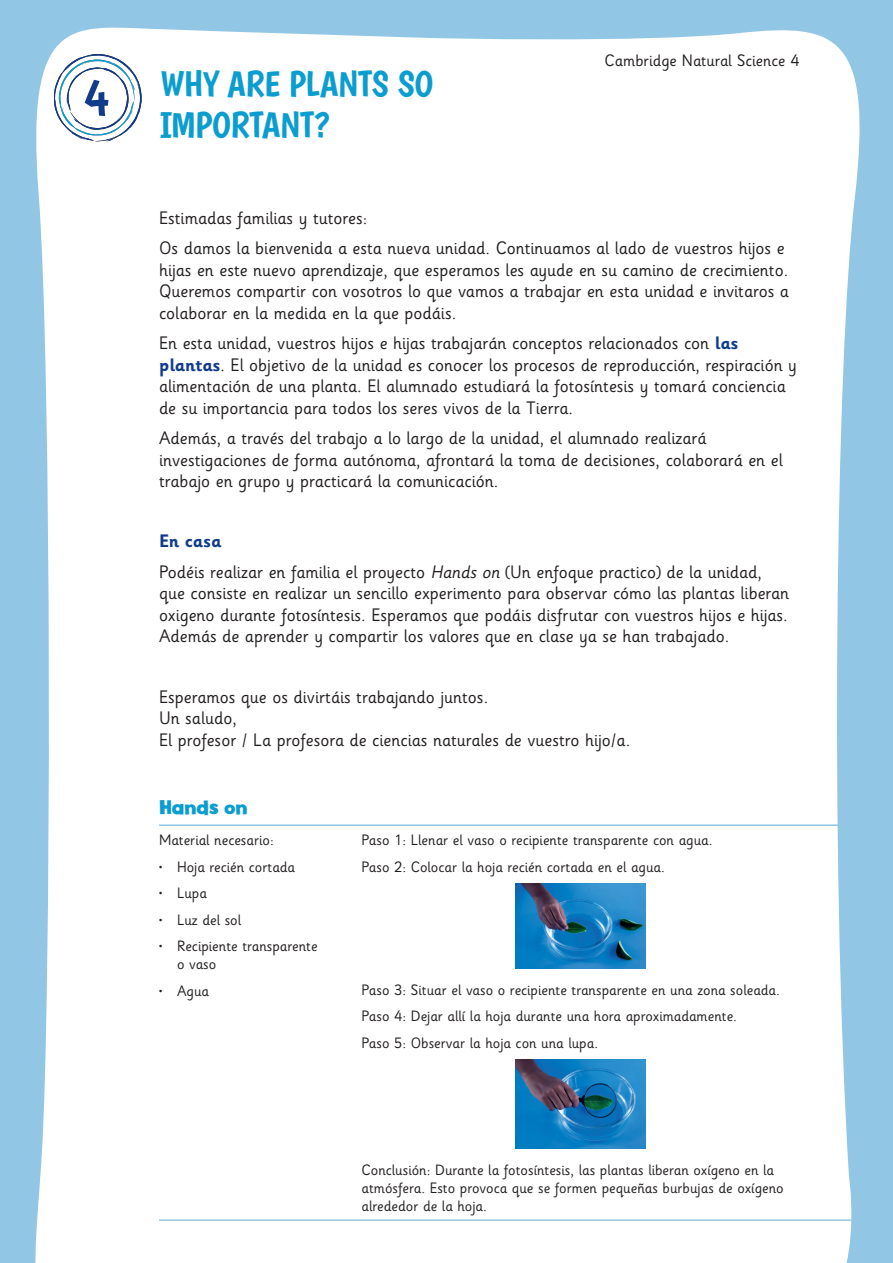
<style>
.page{position:relative;width:893px;height:1263px;background:#91c6e5}
.page>*{position:absolute;margin:0;border:0;box-sizing:border-box;transform-origin:0 0}
.t1{font:36px/41.4px "Boogaloo Regular infant CUP";letter-spacing:-.005em;color:#0c9dd0}
.t2{font:700 21px "Billy";color:#0c9dd0}
.t3{font:18px/21.6px "Sassoon Infant Std";color:#231f20}
.t4{font:16.5px "Sassoon Infant Std";color:#231f20}
.t5{font:15px/18px "Sassoon Infant Std";color:#231f20}
.s1{font-weight:700;color:#103c8b}
.s2{font-style:italic}
</style>
<div class="page">
<div style="left:35px;top:27px;width:825px;height:1236px;background:#fff"></div>
<hr style="left:159px;top:1219px;width:726px;height:2px;background:#91c6e5">
<img style="left:516px;top:883px;width:129px;height:85px">
<img style="left:516px;top:1059px;width:129px;height:90px">
<hr style="left:159px;top:824px;width:691px;height:2px;background:#91c6e5">
<svg style="left:54px;top:54px;width:88px;height:88px;background:#dce5ed"></svg>
<h1 class="t1" style="left:160px;top:63px;width:275px">WHY ARE PLANTS SO<br>IMPORTANT?</h1>
<p class="t4" style="left:605px;top:50px;width:196px">Cambridge Natural Science 4</p>
<p class="t3" style="left:159px;top:203px;width:627px;line-height:30.2px">Estimadas familias y tutores:<br>Os damos la bienvenida a esta nueva unidad. Continuamos al lado de vuestros hijos e</p>
<p class="t3" style="left:159px;top:259px;width:631px;text-align:justify">hijas en este nuevo aprendizaje, que esperamos les ayude en su camino de crecimiento.<br>Queremos compartir con vosotros lo que vamos a trabajar en esta unidad e invitaros a colaborar en la medida en la que podáis.</p>
<p class="t3" style="left:159px;top:332px;width:639px">En esta unidad, vuestros hijos e hijas trabajarán conceptos relacionados con <span class="s1">las plantas</span>. El objetivo de la unidad es conocer los procesos de reproducción, respiración y alimentación de una planta. El alumnado estudiará la fotosíntesis y tomará conciencia de su importancia para todos los seres vivos de la Tierra.</p>
<p class="t3" style="left:159px;top:427px;width:625px">Además, a través del trabajo a lo largo de la unidad, el alumnado realizará investigaciones de forma autónoma, afrontará la toma de decisiones, colaborará en el trabajo en grupo y practicará la comunicación.</p>
<p class="t3" style="left:159px;top:527px;width:604px;line-height:30.2px"><span class="s1">En casa<br></span>Podéis realizar en familia el proyecto <span class="s2">Hands on</span> (Un enfoque practico) de la unidad,</p>
<p class="t3" style="left:159px;top:583px;width:632px;text-align:justify">que consiste en realizar un sencillo experimento para observar cómo las plantas liberan oxigeno durante fotosíntesis. Esperamos que podáis disfrutar con vuestros hijos e hijas.<br>Además de aprender y compartir los valores que en clase ya se han trabajado.</p>
<p class="t3" style="left:159px;top:686px;width:473px">Esperamos que os divirtáis trabajando juntos.<br>Un saludo,<br>El profesor / La profesora de ciencias naturales de vuestro hijo/a.</p>
<p class="t2" style="left:159px;top:795px;width:90px">Hands on</p>
<p class="t5" style="left:159px;top:831px;width:116px">Material necesario:</p>
<p class="t5" style="left:159px;top:858px;width:138px">• Hoja recién cortada</p>
<p class="t5" style="left:159px;top:884px;width:49px">• Lupa</p>
<p class="t5" style="left:159px;top:911px;width:84px">• Luz del sol</p>
<p class="t5" style="left:177px;top:937px;width:142px;text-indent:-18px">• Recipiente transparente o vaso</p>
<p class="t5" style="left:159px;top:982px;width:52px">• Agua</p>
<p class="t5" style="left:362px;top:827px;width:352px;line-height:26.5px">Paso 1: Llenar el vaso o recipiente transparente con agua.<br>Paso 2: Colocar la hoja recién cortada en el agua.</p>
<p class="t5" style="left:362px;top:977px;width:420px;line-height:26.5px">Paso 3: Situar el vaso o recipiente transparente en una zona soleada.<br>Paso 4: Dejar allí la hoja durante una hora aproximadamente.<br>Paso 5: Observar la hoja con una lupa.</p>
<p class="t5" style="left:362px;top:1161px;width:424px">Conclusión: Durante la fotosíntesis, las plantas liberan oxígeno en la atmósfera. Esto provoca que se formen pequeñas burbujas de oxígeno alrededor de la hoja.</p>
</div>
